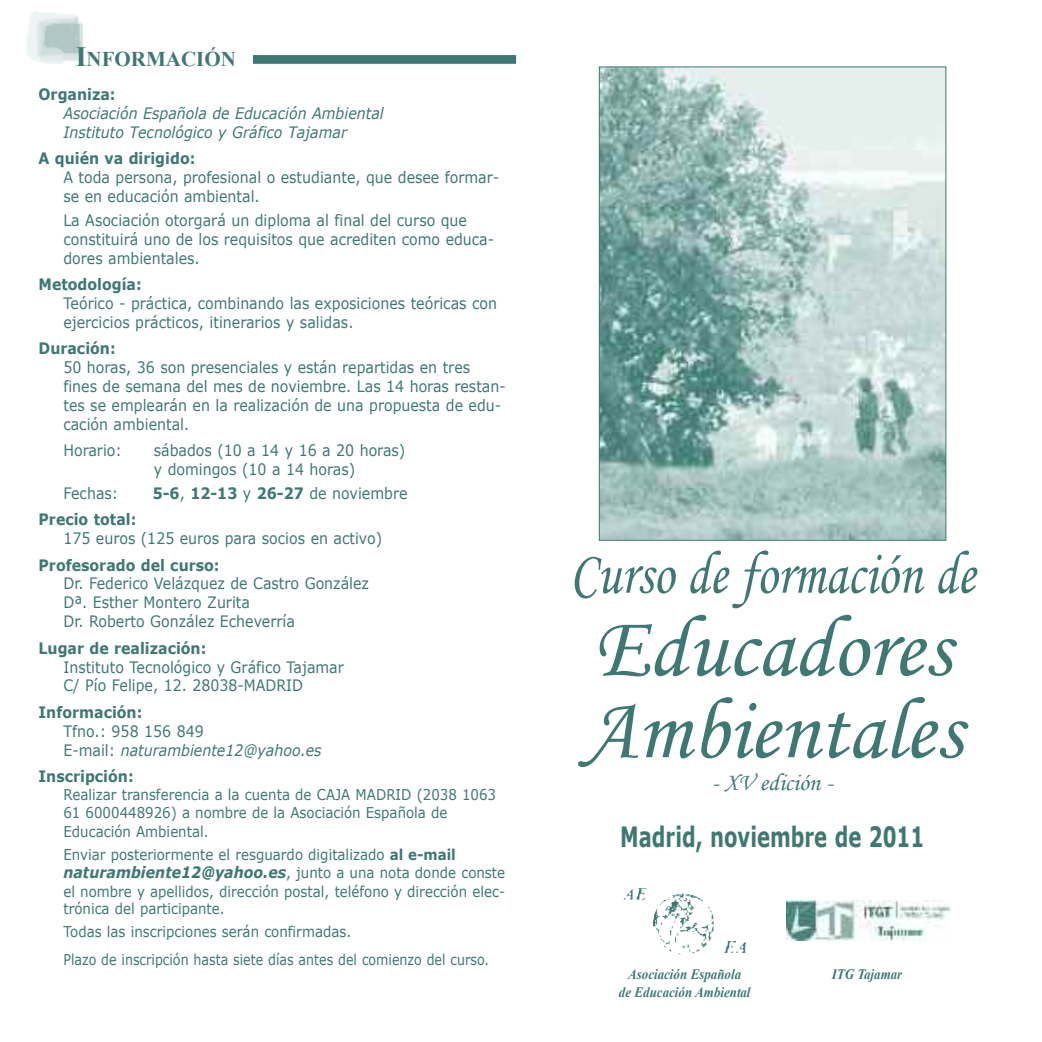
<style>
.page{position:relative;width:1042px;height:1042px;background:#fff}
.page>*{position:absolute;margin:0;border:0;box-sizing:border-box;transform-origin:0 0}
.t1{font:87.5px/82.2px "Monotype Corsiva";color:#3f7873}
.t2{font:61.25px "Monotype Corsiva";color:#3f7873;scale:.85 1}
.t3{font:700 28px "Verdana";color:#3f7873;scale:.7 1}
.t4{font:24.5px "Monotype Corsiva";color:#3f7873}
.t5{font:700 21px "Times New Roman";color:#3f7873}
.t6{font:15.75px/18.9px "Verdana";color:#3f7873;scale:.9 1}
.t7{font:700 15.75px "Verdana";color:#3f7873;scale:.9 1}
.t8{font:italic 15.75px/18.9px "Verdana";color:#3f7873;scale:.9 1}
.t9{font:14.88px/18.2px "Verdana";color:#3f7873;scale:.9 1}
.t10{font:italic 700 14.35px/17.8px "Times New Roman";color:#3f7873;text-align:center;scale:.9 1}
.s1{font-size:28px}
.s2{font-weight:400}
.s3{font-style:normal}
.s4{font-weight:700}
.s5{font-weight:700;font-style:italic;font-size:15.75px}
</style>
<div class="page">
<img style="left:601px;top:68px;width:343px;height:471px">
<img style="left:653px;top:893px;width:61px;height:62px">
<img style="left:786px;top:900px;width:163px;height:40px">
<div style="left:253px;top:55px;width:263px;height:9px;background:#3f7873"></div>
<img style="left:27px;top:12px;width:56px;height:51px">
<h3 class="t5" style="left:76px;top:47px;width:162px"><span class="s1">I</span>NFORMACIÓN</h3>
<p class="t7" style="left:39px;top:84px;width:87px">Organiza:</p>
<p class="t8" style="left:63px;top:103px;width:357px">Asociación Española de Educación Ambiental<br>Instituto Tecnológico y Gráfico Tajamar</p>
<p class="t7" style="left:39px;top:148px;width:176px">A quién va dirigido:</p>
<p class="t6" style="left:63px;top:167px;width:486px">A toda persona, profesional o estudiante, que desee formar&shy;se en educación ambiental.</p>
<p class="t6" style="left:63px;top:210px;width:480px">La Asociación otorgará un diploma al final del curso que constituirá uno de los requisitos que acrediten como educa&shy;dores ambientales.</p>
<p class="t7" style="left:39px;top:274px;width:116px">Metodología:</p>
<p class="t6" style="left:63px;top:293px;width:483px">Teórico - práctica, combinando las exposiciones teóricas con ejercicios prácticos, itinerarios y salidas.</p>
<p class="t7" style="left:39px;top:338px;width:87px">Duración:</p>
<p class="t6" style="left:63px;top:357px;width:493px">50 horas, 36 son presenciales y están repartidas en tres fines de semana del mes de noviembre. Las 14 horas restan&shy;tes se emplearán en la realización de una propuesta de edu&shy;cación ambiental.</p>
<p class="t6" style="left:63px;top:440px;width:67px">Horario:</p>
<p class="t6" style="left:154px;top:440px;width:281px">sábados (10 a 14 y 16 a 20 horas) y domingos (10 a 14 horas)</p>
<p class="t6" style="left:63px;top:483px;width:63px">Fechas:</p>
<p class="t7" style="left:153px;top:483px;width:285px">5-6<span class="s2">,</span> 12-13 <span class="s2">y</span> 26-27 <span class="s2">de noviembre</span></p>
<p class="t7" style="left:39px;top:509px;width:110px">Precio total:</p>
<p class="t6" style="left:63px;top:528px;width:356px">175 euros (125 euros para socios en activo)</p>
<p class="t7" style="left:39px;top:555px;width:203px">Profesorado del curso:</p>
<p class="t6" style="left:63px;top:574px;width:341px">Dr. Federico Velázquez de Castro González<br>Dª. Esther Montero Zurita<br>Dr. Roberto González Echeverría</p>
<p class="t7" style="left:39px;top:638px;width:188px">Lugar de realización:</p>
<p class="t6" style="left:63px;top:657px;width:313px">Instituto Tecnológico y Gráfico Tajamar<br>C/ Pío Felipe, 12. 28038-MADRID</p>
<p class="t7" style="left:39px;top:702px;width:117px">Información:</p>
<p class="t8" style="left:63px;top:721px;width:288px"><span class="s3">Tfno.: 958 156 849<br>E-mail:</span> naturambiente12@yahoo.es</p>
<p class="t7" style="left:39px;top:766px;width:107px">Inscripción:</p>
<p class="t9" style="left:63px;top:785px;width:482px">Realizar transferencia a la cuenta de CAJA MADRID (2038 1063<br>61 6000448926) a nombre de la Asociación Española de<br>Educación Ambiental.</p>
<p class="t9" style="left:63px;top:845px;width:492px">Enviar posteriormente el resguardo digitalizado <span class="s4">al e-mail </span><span class="s5">naturambiente12@yahoo.es</span>, junto a una nota donde conste el nombre y apellidos, dirección postal, teléfono y dirección elec&shy;trónica del participante.</p>
<p class="t9" style="left:63px;top:917px;width:475px;line-height:27.8px">Todas las inscripciones serán confirmadas.<br>Plazo de inscripción hasta siete días antes del comienzo del curso.</p>
<h2 class="t2" style="left:570px;top:544px;width:478px">Curso de formación de</h2>
<h1 class="t1" style="left:582px;top:612px;width:381px">Educadores<br>Ambientales</h1>
<h3 class="t4" style="left:712px;top:771px;width:123px">- XV edición -</h3>
<h3 class="t3" style="left:620px;top:818px;width:436px">Madrid, noviembre de 2011</h3>
<p class="t10" style="left:619px;top:965px;width:148px">Asociación Española<br>de Educación Ambiental</p>
<p class="t10" style="left:832px;top:965px;width:80px">ITG Tajamar</p>
</div>
